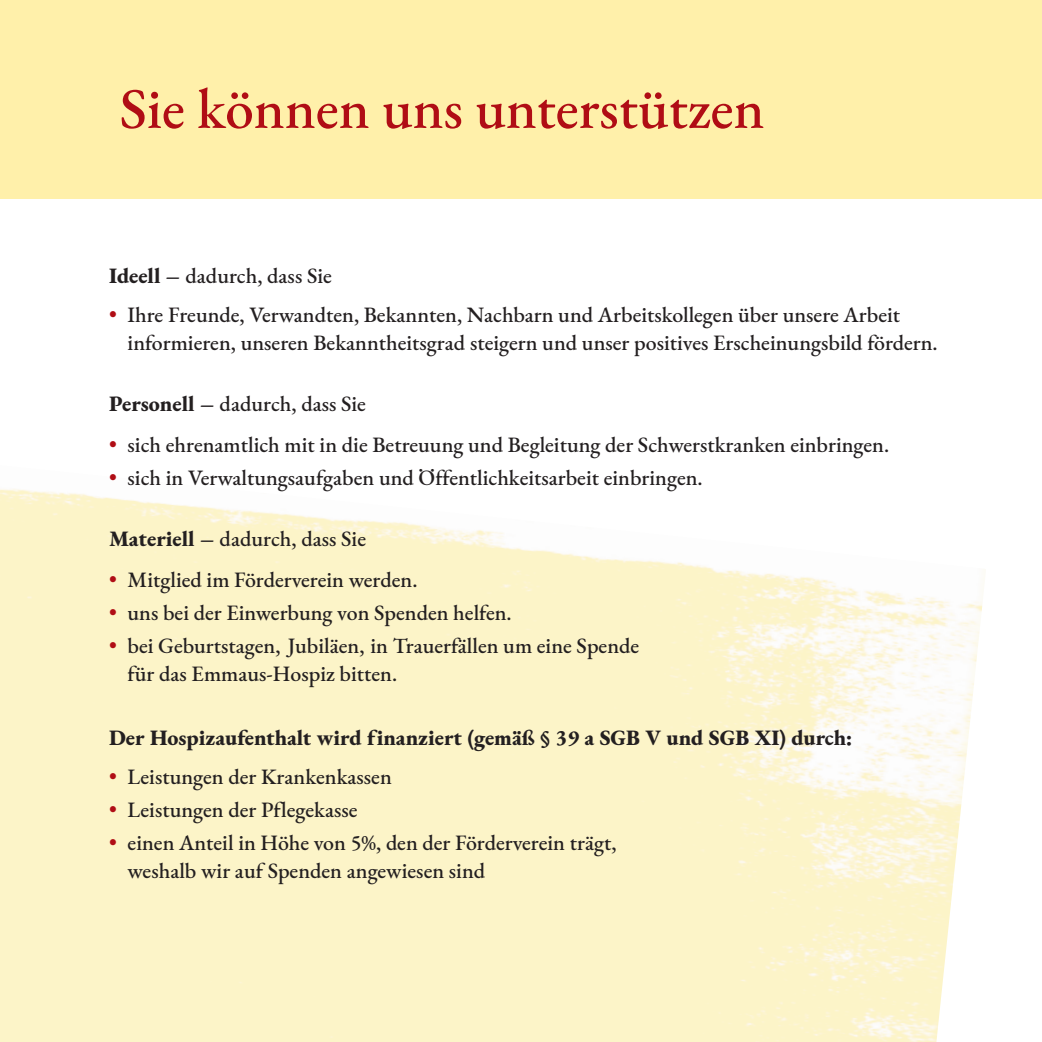
<style>
.page{position:relative;width:1042px;height:1042px;background:#fff}
.page>*{position:absolute;margin:0;border:0;box-sizing:border-box;transform-origin:0 0}
.t1{font:500 57.4px "EB Garamond";color:#b00d15}
.t2{font:500 21.88px/28px "EB Garamond";color:#231f20}
.t3{font:800 21.88px "EB Garamond";color:#231f20}
.s1{font-weight:800}
.s2{color:#b00d15}
</style>
<div class="page">
<img style="left:0;top:489px;width:982px;height:553px">
<div style="left:0;top:0;width:1042px;height:198px;background:#fff0aa"></div>
<p class="t1" style="left:120px;top:70px;width:646px">Sie können uns unterstützen</p>
<p class="t2" style="left:109px;top:262px;width:224px"><span class="s1">Ideell –</span> dadurch, dass Sie</p>
<p class="t2" style="left:128px;top:300px;width:812px;text-indent:-18px"><span class="s2">•</span> Ihre Freunde, Verwandten, Bekannten, Nachbarn und Arbeitskollegen über unsere Arbeit informieren, unseren Bekanntheitsgrad steigern und unser positives Erscheinungsbild fördern.</p>
<p class="t2" style="left:109px;top:390px;width:258px"><span class="s1">Personell –</span> dadurch, dass Sie</p>
<p class="t2" style="left:109px;top:430px;width:781px"><span class="s2">•</span> sich ehrenamtlich mit in die Betreuung und Begleitung der Schwerstkranken einbringen.</p>
<p class="t2" style="left:109px;top:463px;width:595px"><span class="s2">•</span> sich in Verwaltungsaufgaben und Öffentlichkeitsarbeit einbringen.</p>
<p class="t2" style="left:109px;top:524px;width:258px"><span class="s1">Materiell –</span> dadurch, dass Sie</p>
<p class="t2" style="left:109px;top:565px;width:310px"><span class="s2">•</span> Mitglied im Förderverein werden.</p>
<p class="t2" style="left:109px;top:598px;width:404px"><span class="s2">•</span> uns bei der Einwerbung von Spenden helfen.</p>
<p class="t2" style="left:128px;top:631px;width:513px;text-indent:-18px"><span class="s2">•</span> bei Geburtstagen, Jubiläen, in Trauerfällen um eine Spende für das Emmaus-Hospiz bitten.</p>
<p class="t3" style="left:109px;top:722px;width:745px">Der Hospizaufenthalt wird finanziert (gemäß § 39 a SGB V und SGB XI) durch:</p>
<p class="t2" style="left:109px;top:762px;width:284px"><span class="s2">•</span> Leistungen der Krankenkassen</p>
<p class="t2" style="left:109px;top:795px;width:250px"><span class="s2">•</span> Leistungen der Pflegekasse</p>
<p class="t2" style="left:128px;top:828px;width:490px;text-indent:-18px"><span class="s2">•</span> einen Anteil in Höhe von 5%, den der Förderverein trägt, weshalb wir auf Spenden angewiesen sind</p>
</div>
